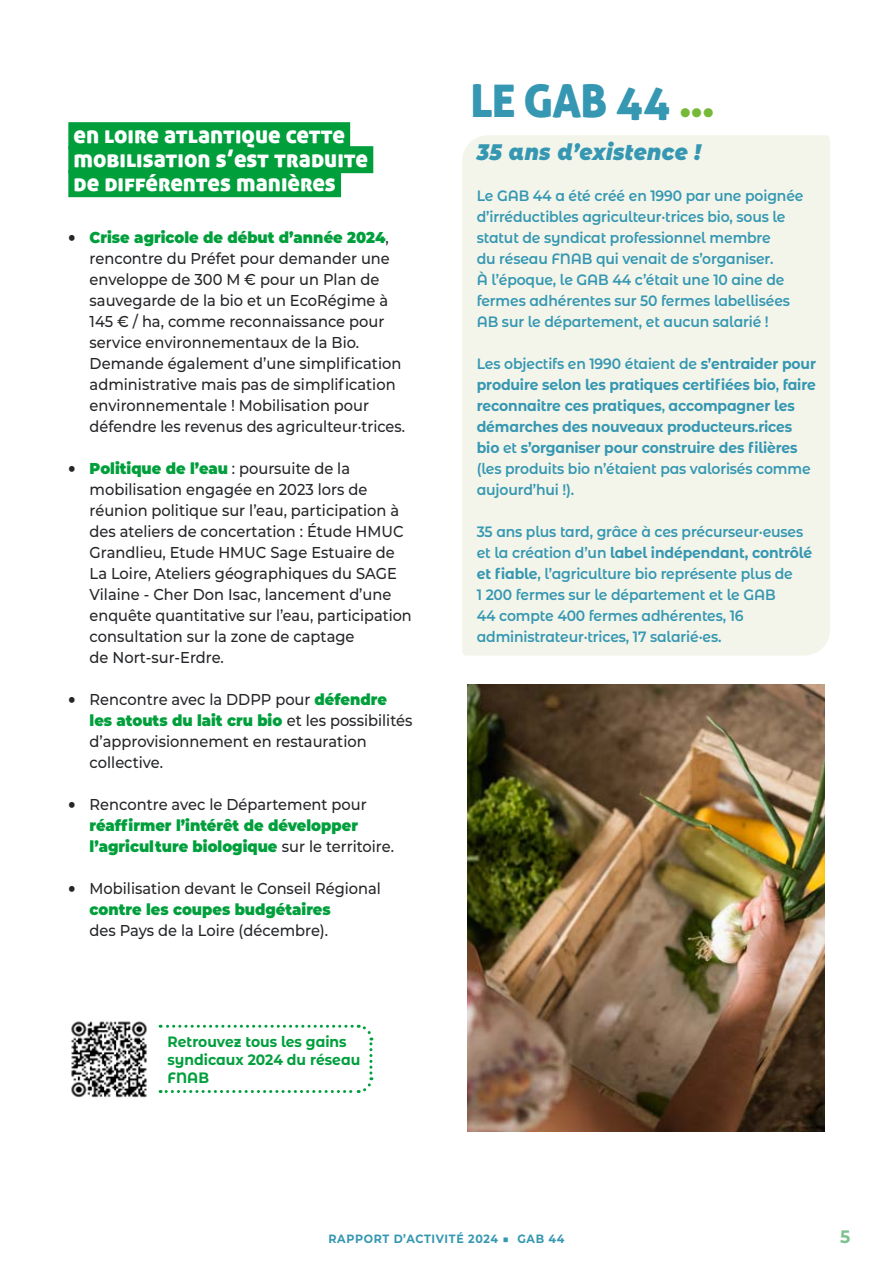
<style>
.page{position:relative;width:893px;height:1263px;background:#fff}
.page>*{position:absolute;margin:0;border:0;box-sizing:border-box;transform-origin:0 0}
.t1{font:45px "Aller Display";letter-spacing:-.02em;color:#3597b2}
.t2{font:24px/24px "Aller Display";color:#fff}
.t3{font:italic 900 22.5px "Montserrat Alternates";letter-spacing:.02em;color:#3597b2;scale:.9 1}
.t4{font:700 18px "Montserrat Alternates";color:#7cc28f;scale:.95 1}
.t5{font:500 15.75px/21px "Montserrat";color:#252629;scale:.93 1}
.t6{font:900 15.75px/21px "Montserrat";color:#009f3c;scale:.93 1}
.t7{font:600 15px/21px "Montserrat Alternates";letter-spacing:-.01em;color:#3597b2;scale:.93 1}
.t8{font:700 15px/21px "Montserrat Alternates";letter-spacing:-.01em;color:#3597b2;scale:.93 1}
.t9{font:700 15px/18px "Montserrat Alternates";color:#009f3c;scale:.93 1}
.t10{font:700 12px "Montserrat";letter-spacing:.06em;color:#3597b2;scale:.92 1}
.s1{font-weight:900;font-size:18px}
.s2{font-weight:900;color:#009f3c}
.s3{font-size:15px}
.s4{font-size:18px;color:#252629}
.s5{font-weight:500;color:#252629}
.s6{font-family:"Area Normal";font-weight:900;color:#76b837}
.s7{font-weight:600}
.s8{font-weight:700}
</style>
<div class="page">
<img style="left:468px;top:684px;width:357px;height:448px">
<svg style="left:160px;top:1024px;width:214px;height:69px"></svg>
<div style="left:68px;top:122px;width:282px;height:27px;background:#009f3c"></div>
<div style="left:68px;top:146px;width:305px;height:27px;background:#009f3c"></div>
<div style="left:68px;top:170px;width:273px;height:27px;background:#009f3c"></div>
<img style="left:71px;top:1021px;width:76px;height:77px">
<div style="left:462px;top:135px;width:368px;height:520px;background:#f3f5ea"></div>
<h2 class="t2" style="left:73px;top:122px;width:296px">en loire atlantique cette mobilisation s’est traduite de différentes manières</h2>
<p class="t5" style="left:90px;top:226px;width:341px;text-indent:-21px"><span class="s1">•</span> <span class="s2">Crise agricole de début d’année 2024</span>, rencontre du Préfet pour demander une enveloppe de 300 M € pour un Plan de sauvegarde de la bio et un EcoRégime à 145 € / ha, comme reconnaissance pour service environnementaux de la Bio.<br>Demande également d’une simplification administrative mais pas de simplification environnementale ! Mobilisation pour défendre les revenus des agriculteur<span class="s3">·</span>trices.</p>
<p class="t5" style="left:90px;top:457px;width:348px;text-indent:-21px"><span class="s1">•</span> <span class="s2">Politique de l’eau</span> : poursuite de la mobilisation engagée en 2023 lors de réunion politique sur l’eau, participation à des ateliers de concertation : Étude HMUC Grandlieu, Etude HMUC Sage Estuaire de La Loire, Ateliers géographiques du SAGE Vilaine - Cher Don Isac, lancement d’une enquête quantitative sur l’eau, participation consultation sur la zone de captage<br>de Nort-sur-Erdre.</p>
<p class="t5" style="left:90px;top:688px;width:349px;text-indent:-21px"><span class="s1">•</span> Rencontre avec la DDPP pour <span class="s2">défendre les atouts du lait cru bio</span> et les possibilités d’approvisionnement en restauration collective.</p>
<p class="t6" style="left:90px;top:793px;width:329px;text-indent:-21px"><span class="s4">•</span> <span class="s5">Rencontre avec le Département pour </span>réaffirmer l’intérêt de développer l’agriculture biologique <span class="s5">sur le territoire.</span></p>
<p class="t5" style="left:90px;top:877px;width:315px;text-indent:-21px"><span class="s1">•</span> Mobilisation devant le Conseil Régional <span class="s2">contre les coupes budgétaires</span></p>
<p class="t5" style="left:90px;top:919px;width:258px">des Pays de la Loire (décembre).</p>
<p class="t9" style="left:168px;top:1032px;width:209px">Retrouvez tous les gains syndicaux 2024 du réseau<br>FNAB</p>
<h1 class="t1" style="left:471px;top:73px;width:245px">LE GAB 44 <span class="s6">...</span></h1>
<h3 class="t3" style="left:477px;top:135px;width:251px">35 ans d’existence !</h3>
<p class="t7" style="left:477px;top:185px;width:353px">Le GAB 44 a été créé en 1990 par une poignée d’irréductibles agriculteur·trices bio, sous le statut de syndicat professionnel membre<br>du réseau FNAB qui venait de s’organiser.<br>À l’époque, le GAB 44 c’était une 10 aine de fermes adhérentes sur 50 fermes labellisées AB sur le département, et aucun salarié !</p>
<p class="t8" style="left:477px;top:352px;width:366px"><span class="s7">Les objectifs en 1990 étaient de</span> s’entraider pour produire selon les pratiques certifiées bio<span class="s7">,</span> faire reconnaitre ces pratiques<span class="s7">,</span> accompagner les démarches des nouveaux producteurs.rices bio <span class="s7">et</span> s’organiser pour construire des filières <span class="s7">(les produits bio n’étaient pas valorisés comme aujourd’hui !).</span></p>
<p class="t7" style="left:477px;top:521px;width:362px">35 ans plus tard, grâce à ces précurseur·euses et la création d’un <span class="s8">label indépendant, contrôlé et fiable</span>, l’agriculture bio représente plus de<br>1 200 fermes sur le département et le GAB<br>44 compte 400 fermes adhérentes, 16 administrateur·trices, 17 salarié·es.</p>
<p class="t10" style="left:328px;top:1230px;width:258px">RAPPORT D’ACTIVITÉ 2024 ■ GAB 44</p>
<p class="t4" style="left:840px;top:1224px;width:12px">5</p>
</div>
